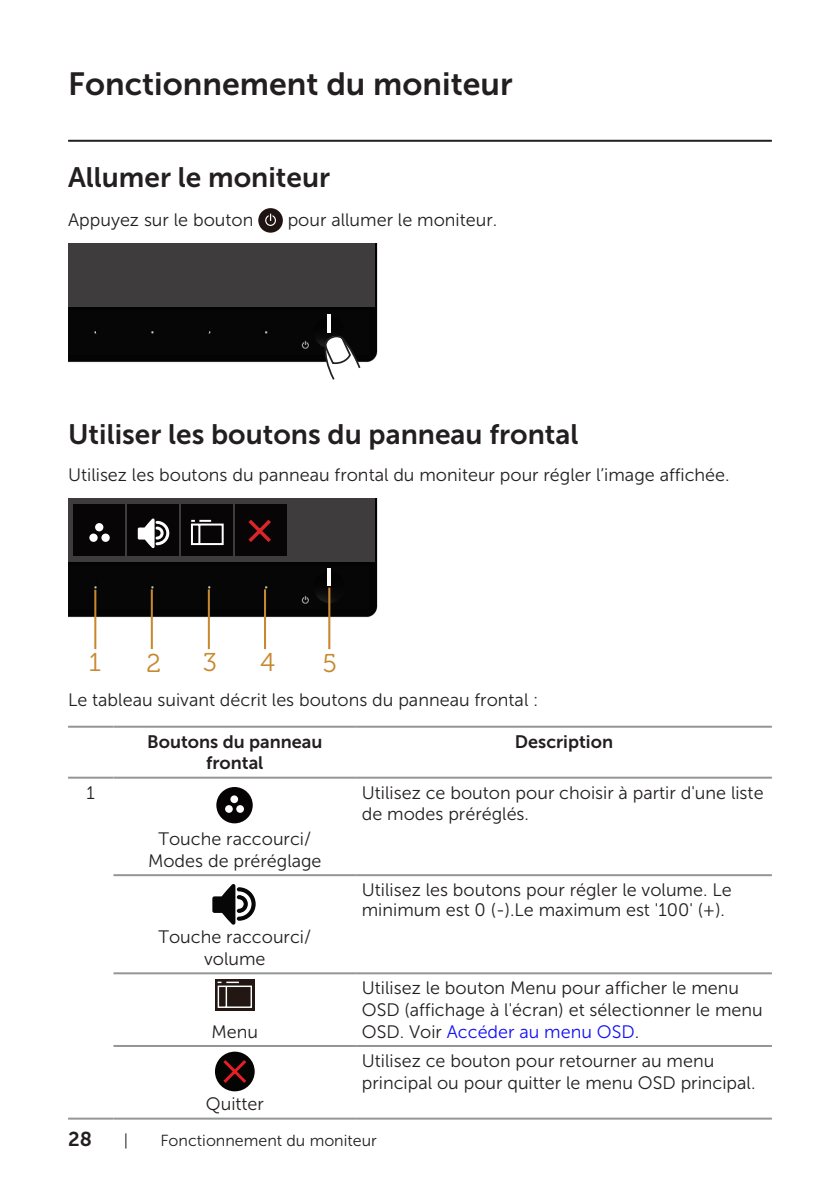
<style>
.page{position:relative;width:840px;height:1191px;background:#fff}
.page>*{position:absolute;margin:0;border:0;box-sizing:border-box;transform-origin:0 0}
.Head_1{font:32px "Museo Sans For Dell 700";color:#231f20}
.Head_2{font:28px "Museo Sans For Dell 700";color:#231f20}
.t1{font:25.8px "Museo For Dell 300";color:#c78830}
.t2{font:20px "Museo Sans For Dell 700";color:#231f20}
.text{font:18px/21.6px "Museo Sans For Dell 300";color:#231f20}
.text-2{font:18px/21.6px "Museo Sans For Dell 700";color:#231f20;text-align:center}
.t3{font:16px "Museo Sans For Dell 300";color:#231f20}
.s1{color:#1111f6}
</style>
<div class="page">
<hr style="left:68px;top:140px;width:703px;height:2px;background:#231f20">
<div style="left:258px;top:208px;width:25px;height:25px;background:#201412;border-radius:50%"></div>
<svg style="left:265px;top:214px;width:11px;height:12px"></svg>
<img style="left:68px;top:243px;width:310px;height:125px">
<div style="left:68px;top:243px;width:306px;height:64px;background:#3e3c3c"></div>
<svg style="left:322px;top:333px;width:38px;height:47px"></svg>
<hr style="left:327px;top:315px;width:3px;height:18px;background:#fff">
<svg style="left:96px;top:326px;width:2px;height:6px"></svg>
<svg style="left:262px;top:327px;width:2px;height:6px"></svg>
<img style="left:68px;top:498px;width:310px;height:128px">
<div style="left:68px;top:498px;width:306px;height:64px;background:#3e3c3c"></div>
<hr style="left:327px;top:569px;width:4px;height:17px;background:#fff">
<svg style="left:95px;top:579px;width:2px;height:6px"></svg>
<hr style="left:94px;top:590px;width:2px;height:59px;background:#c78830">
<hr style="left:151px;top:589px;width:2px;height:60px;background:#c78830">
<hr style="left:208px;top:589px;width:2px;height:60px;background:#c78830">
<hr style="left:264px;top:589px;width:2px;height:60px;background:#c78830">
<div style="left:73px;top:504px;width:51px;height:52px;background:#070505"></div>
<div style="left:127px;top:504px;width:51px;height:52px;background:#070505"></div>
<div style="left:181px;top:504px;width:52px;height:52px;background:#070505"></div>
<div style="left:235px;top:504px;width:52px;height:52px;background:#070505"></div>
<svg style="left:248px;top:519px;width:23px;height:23px"></svg>
<svg style="left:191px;top:519px;width:33px;height:27px"></svg>
<hr style="left:328px;top:587px;width:2px;height:62px;background:#c78830">
<div style="left:95px;top:523px;width:8px;height:8px;background:#fff;border-radius:50%"></div>
<svg style="left:89px;top:533px;width:9px;height:9px"></svg>
<svg style="left:101px;top:533px;width:9px;height:9px"></svg>
<svg style="left:138px;top:518px;width:31px;height:30px"></svg>
<hr style="left:68px;top:725px;width:45px;height:2px;background:#939598">
<hr style="left:113px;top:725px;width:243px;height:2px;background:#939598">
<hr style="left:356px;top:725px;width:415px;height:2px;background:#939598">
<hr style="left:68px;top:776px;width:45px;height:2px;background:#939598">
<hr style="left:113px;top:776px;width:243px;height:2px;background:#939598">
<hr style="left:356px;top:776px;width:415px;height:2px;background:#939598">
<hr style="left:113px;top:874px;width:243px;height:2px;background:#939598">
<hr style="left:356px;top:874px;width:415px;height:2px;background:#939598">
<hr style="left:113px;top:972px;width:243px;height:2px;background:#939598">
<hr style="left:356px;top:972px;width:415px;height:2px;background:#939598">
<hr style="left:113px;top:1045px;width:243px;height:2px;background:#939598">
<hr style="left:356px;top:1045px;width:415px;height:2px;background:#939598">
<hr style="left:68px;top:1117px;width:45px;height:2px;background:#939598">
<hr style="left:113px;top:1117px;width:243px;height:2px;background:#939598">
<hr style="left:356px;top:1117px;width:415px;height:2px;background:#939598">
<div style="left:216px;top:787px;width:36px;height:36px;background:#050303;border-radius:50%"></div>
<div style="left:230px;top:795px;width:8px;height:8px;background:#fff;border-radius:50%"></div>
<div style="left:225px;top:805px;width:8px;height:8px;background:#fff;border-radius:50%"></div>
<div style="left:236px;top:805px;width:8px;height:8px;background:#fff;border-radius:50%"></div>
<svg style="left:212px;top:884px;width:43px;height:40px"></svg>
<div style="left:215px;top:979px;width:39px;height:31px;background:#221713"></div>
<svg style="left:217px;top:981px;width:35px;height:27px"></svg>
<div style="left:215px;top:1051px;width:39px;height:40px;background:#040503;border-radius:50%"></div>
<svg style="left:220px;top:1057px;width:29px;height:29px"></svg>
<p class="Head_1" style="left:68px;top:66px;width:445px">Fonctionnement du moniteur</p>
<p class="Head_2" style="left:68px;top:162px;width:263px">Allumer le moniteur</p>
<p class="text" style="left:68px;top:209px;width:187px">Appuyez sur le bouton</p>
<p class="text" style="left:287px;top:209px;width:211px">pour allumer le moniteur.</p>
<p class="Head_2" style="left:68px;top:419px;width:511px">Utiliser les boutons du panneau frontal</p>
<p class="text" style="left:68px;top:464px;width:662px">Utilisez les boutons du panneau frontal du moniteur pour régler l’image affichée.</p>
<p class="t1" style="left:89px;top:648px;width:14px">1</p>
<p class="t1" style="left:146px;top:649px;width:16px">2</p>
<p class="t1" style="left:203px;top:648px;width:15px">3</p>
<p class="t1" style="left:260px;top:648px;width:16px">4</p>
<p class="t1" style="left:322px;top:649px;width:16px">5</p>
<p class="text" style="left:68px;top:689px;width:471px">Le tableau suivant décrit les boutons du panneau frontal :</p>
<p class="text-2" style="left:147px;top:730px;width:176px">Boutons du panneau frontal</p>
<p class="text-2" style="left:514px;top:730px;width:99px">Description</p>
<p class="text" style="left:87px;top:782px;width:10px">1</p>
<p class="text" style="left:148px;top:828px;width:175px;text-align:center">Touche raccourci/<br>Modes de préréglage</p>
<p class="text" style="left:361px;top:782px;width:403px">Utilisez ce bouton pour choisir à partir d'une liste de modes préréglés.</p>
<p class="text" style="left:158px;top:926px;width:154px;text-align:center">Touche raccourci/ volume</p>
<p class="text" style="left:211px;top:1020px;width:48px">Menu</p>
<p class="text" style="left:205px;top:1093px;width:60px">Quitter</p>
<p class="text" style="left:361px;top:880px;width:371px;line-height:20px">Utilisez les boutons pour régler le volume. Le minimum est 0 (-).Le maximum est '100' (+).</p>
<p class="text" style="left:361px;top:977px;width:402px">Utilisez le bouton Menu pour afficher le menu<br>OSD (affichage à l'écran) et sélectionner le menu<br>OSD. Voir <span class="s1">Accéder au menu OSD</span>.</p>
<p class="text" style="left:361px;top:1050px;width:395px">Utilisez ce bouton pour retourner au menu principal ou pour quitter le menu OSD principal.</p>
<p class="t2" style="left:68px;top:1127px;width:25px">28</p>
<p class="t3" style="left:124px;top:1131px;width:6px">|</p>
<p class="t3" style="left:160px;top:1131px;width:218px">Fonctionnement du moniteur</p>
</div>
